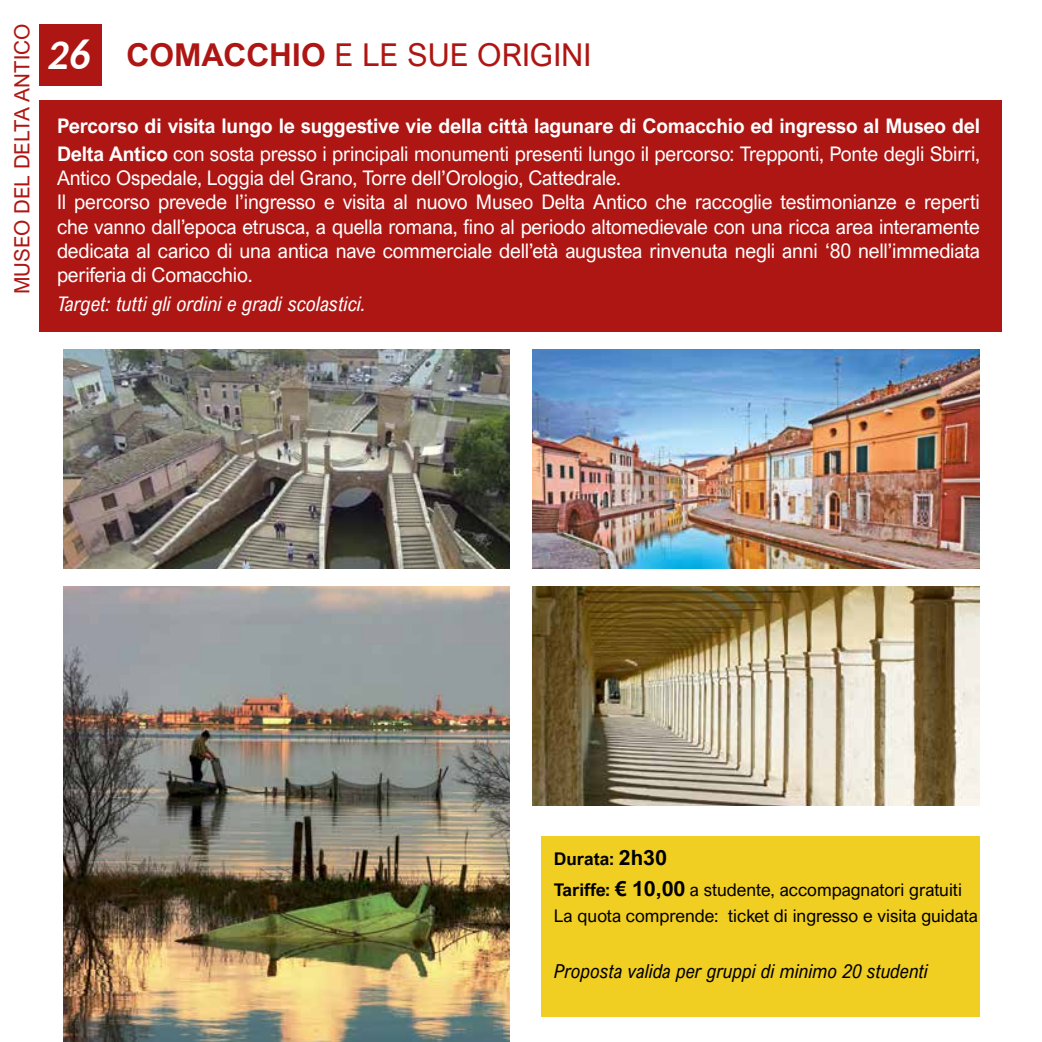
<style>
.page{position:relative;width:1042px;height:1042px;background:#fff}
.page>*{position:absolute;margin:0;border:0;box-sizing:border-box;transform-origin:0 0}
.t1{font:italic 700 42px "Carlito";color:#fff}
.t2{font:31.5px "Arial Nova";color:#ae1613}
.t3{font:21px "Arial Nova";color:#ae1613}
.t4{font:20.12px/24.2px "Arial Nova";letter-spacing:-.01em;color:#fff}
.t5{font:700 20.12px/28px "Arial Nova";letter-spacing:-.01em;color:#fff}
.t6{font:italic 20.12px "Arial Nova Cond";color:#fff}
.t7{font:italic 19.25px "Arial Nova Cond";color:#000}
.t8{font:17.5px/30.1px "Arial Nova";color:#000}
.s1{font-weight:700}
.s2{font-weight:400}
.s3{font-weight:700;font-size:21px}
</style>
<div class="page">
<div style="left:541px;top:836px;width:439px;height:180px;background:#f1ce22"></div>
<img style="left:63px;top:587px;width:447px;height:455px">
<img style="left:533px;top:350px;width:446px;height:218px">
<img style="left:533px;top:587px;width:446px;height:218px">
<img style="left:63px;top:350px;width:447px;height:218px">
<div style="left:40px;top:100px;width:962px;height:231px;background:#ae1613"></div>
<div style="left:40px;top:24px;width:62px;height:62px;background:#ae1613"></div>
<p class="t3" style="left:10px;top:294px;width:272px;rotate:-90deg">MUSEO DEL DELTA ANTICO</p>
<h1 class="t1" style="left:48px;top:26px;width:44px">26</h1>
<h2 class="t2" style="left:126px;top:37px;width:466px"><span class="s1">COMACCHIO</span> E LE SUE ORIGINI</h2>
<p class="t5" style="left:57px;top:112px;width:924px">Percorso di visita lungo le suggestive vie della città lagunare di Comacchio ed ingresso al Museo del<br>Delta Antico <span class="s2">con sosta presso i principali monumenti presenti lungo il percorso: Trepponti, Ponte degli Sbirri,</span></p>
<p class="t4" style="left:57px;top:166px;width:924px">Antico Ospedale, Loggia del Grano, Torre dell’Orologio, Cattedrale.<br>Il percorso prevede l’ingresso e visita al nuovo Museo Delta Antico che raccoglie testimonianze e reperti che vanno dall’epoca etrusca, a quella romana, fino al periodo altomedievale con una ricca area interamente dedicata al carico di una antica nave commerciale dell’età augustea rinvenuta negli anni ‘80 nell’immediata periferia di Comacchio.</p>
<p class="t6" style="left:57px;top:291px;width:310px">Target: tutti gli ordini e gradi scolastici.</p>
<p class="t8" style="left:554px;top:844px;width:409px"><span class="s1">Durata:</span> <span class="s3">2h30<br></span><span class="s1">Tariffe:</span> <span class="s3">€ 10,00</span> a studente, accompagnatori gratuiti</p>
<p class="t8" style="left:554px;top:900px;width:426px">La quota comprende: ticket di ingresso e visita guidata</p>
<p class="t7" style="left:554px;top:959px;width:375px">Proposta valida per gruppi di minimo 20 studenti</p>
</div>
